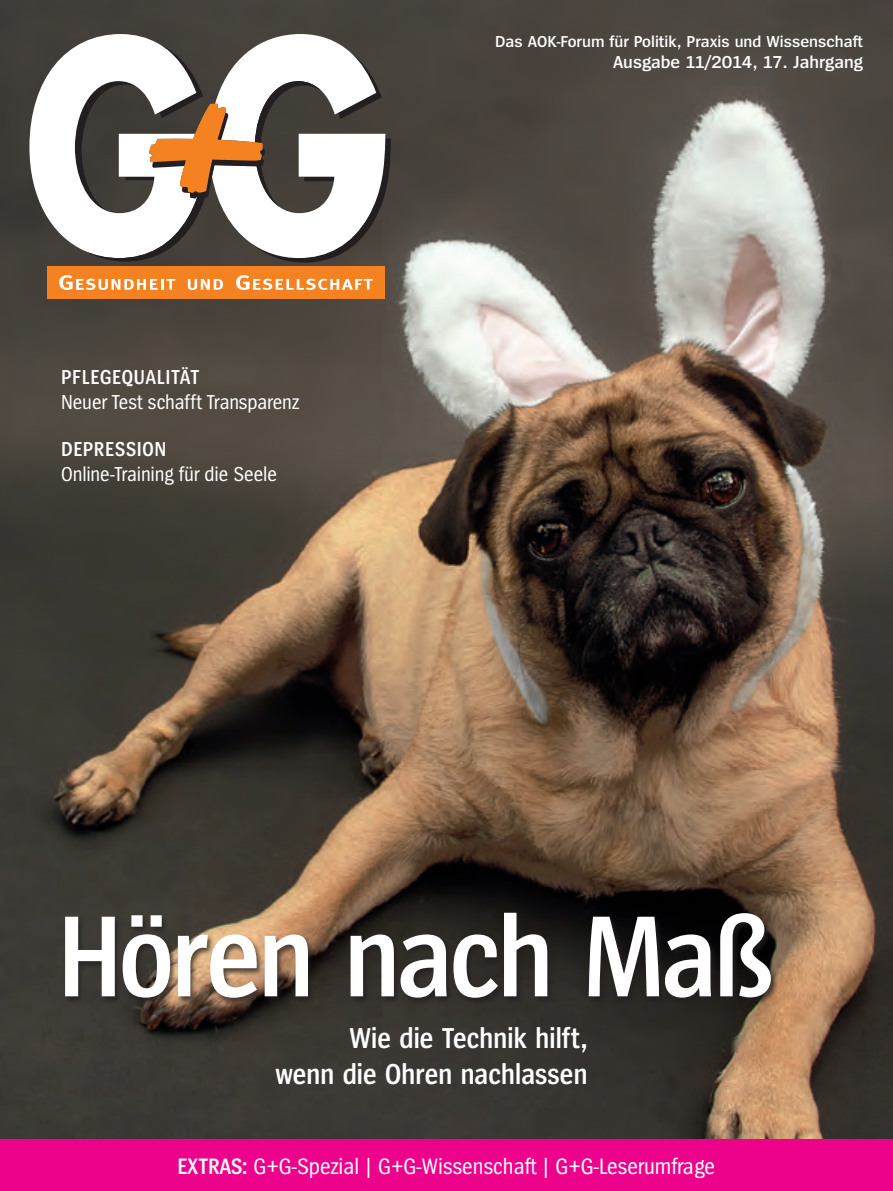
<style>
.page{position:relative;width:893px;height:1191px;background:#fff}
.page>*{position:absolute;margin:0;border:0;box-sizing:border-box;transform-origin:0 0}
.t1{font:600 120px "Spiegel Cd";letter-spacing:-.02em;color:#fff}
.t2{font:600 30px/36px "Spiegel Cd";letter-spacing:.005em;color:#fff;text-align:right}
.t3{font:23.25px "Spiegel Cd";color:#fff}
.t4{font:21px/25.2px "Spiegel Cd";letter-spacing:-.005em;color:#fff}
.t5{font:600 18px "Spiegel";color:#fff}
.t6{font:600 16.5px "Spiegel";color:#fff}
.s1{font-weight:600}
</style>
<div class="page">
<img style="left:0;top:0;width:893px;height:1140px">
<div style="left:64px;top:911px;width:714px;height:94px;background:#231f20;opacity:.75"></div>
<div style="left:0;top:1140px;width:893px;height:51px;background:#ed028c"></div>
<div style="left:47px;top:266px;width:337px;height:33px;background:#f58220"></div>
<svg style="left:59px;top:275px;width:116px;height:15px"></svg>
<svg style="left:188px;top:279px;width:35px;height:11px"></svg>
<svg style="left:236px;top:275px;width:137px;height:15px"></svg>
<svg style="left:29px;top:34px;width:362px;height:228px"></svg>
<p class="t4" style="left:61px;top:365px;width:240px"><span class="s1">PFLEGEQUALITÄT<br></span>Neuer Test schafft Transparenz</p>
<p class="t4" style="left:61px;top:437px;width:217px"><span class="s1">DEPRESSION<br></span>Online-Training für die Seele</p>
<p class="t6" style="left:495px;top:33px;width:369px">Das AOK-Forum für Politik, Praxis und Wissenschaft</p>
<p class="t5" style="left:613px;top:53px;width:252px">Ausgabe 11/2014, 17. Jahrgang</p>
<p class="t1" style="left:59px;top:896px;width:716px">Hören nach Maß</p>
<p class="t2" style="left:275px;top:1021px;width:314px">Wie die Technik hilft,<br>wenn die Ohren nachlassen</p>
<p class="t3" style="left:178px;top:1155px;width:539px"><span class="s1">EXTRAS:</span> G+G-Spezial | G+G-Wissenschaft | G+G-Leserumfrage</p>
</div>
